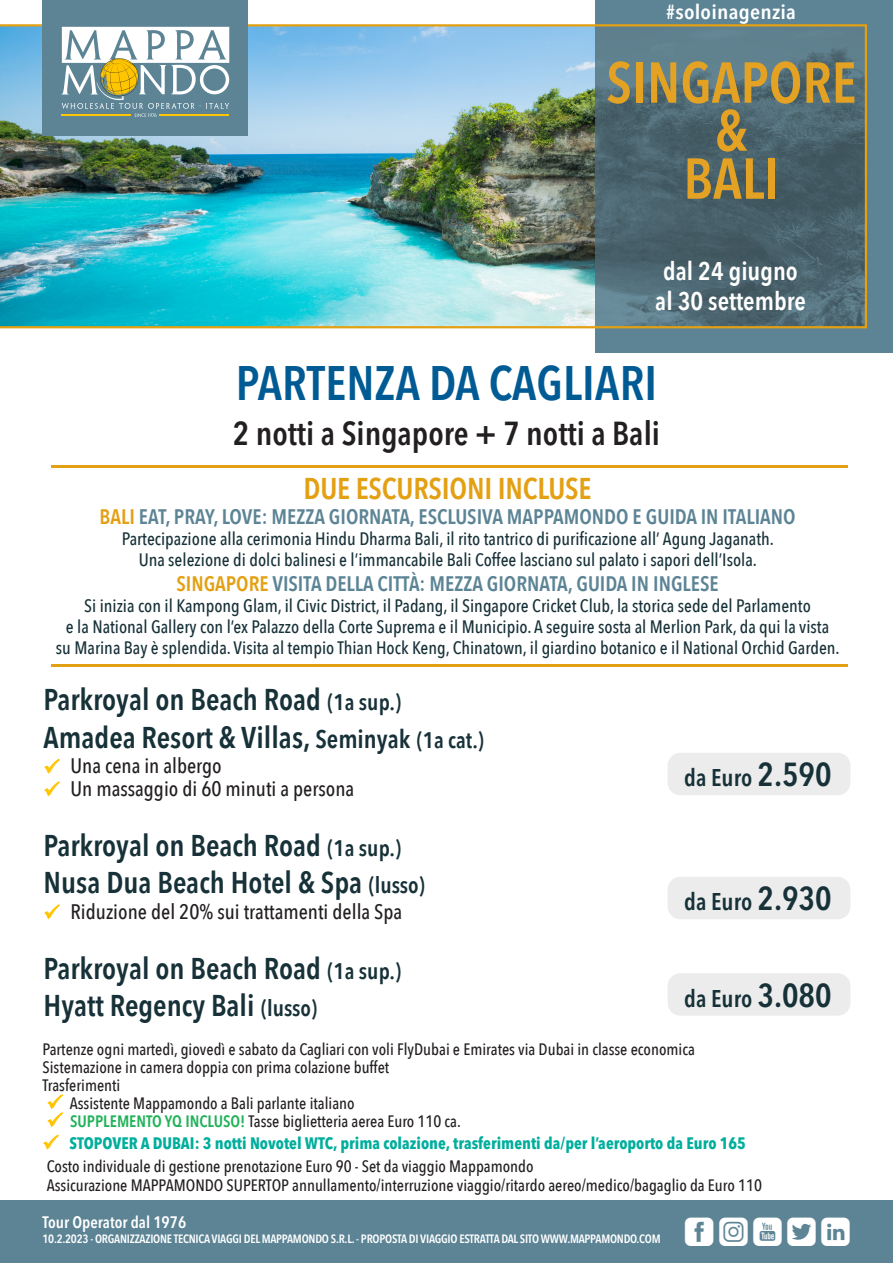
<style>
.page{position:relative;width:893px;height:1263px;background:#fff}
.page>*{position:absolute;margin:0;border:0;box-sizing:border-box;transform-origin:0 0}
.t1{font:600 57px "Avenir Next Condensed";color:#e4a225}
.t2{font:600 condensed 48px "Avenir Next LT Pro";letter-spacing:.005em;color:#005b94}
.t3{font:36px "Mappamondoutil";letter-spacing:.125em;color:#fff}
.t4{font:600 condensed 33px "Avenir Next LT Pro";color:#231f20}
.t5{font:600 30px "Avenir Next Condensed";color:#173138}
.t6{font:600 30px "Avenir Next Condensed";letter-spacing:-.005em;color:#e4a013}
.t7{font:600 25.5px "Avenir Next Condensed";color:#fff}
.t8{font:600 condensed 24px "Avenir Next LT Pro";color:#173138}
.t9{font:600 21px "Avenir Next Condensed";color:#5c8495}
.t10{font:500 21px "Avenir Next Condensed";color:#231f20}
.t11{font:600 condensed 20.25px "Avenir Next LT Pro";letter-spacing:.01em;color:#fff;scale:1.11 1}
.t12{font:500 18px/21px "Avenir Next Condensed";color:#173138;text-align:center}
.t13{font:500 16.5px/19.5px "Avenir Next Condensed";color:#231f20}
.t14{font:700 condensed 16.5px "Avenir Next LT Pro";color:#00ae9d}
.t15{font:600 condensed 16.5px "Avenir Next LT Pro";color:#fff}
.t16{font:600 condensed 12px "Avenir Next LT Pro";letter-spacing:-.02em;color:#fff}
.s1{color:#e4a013}
.s2{font-size:22.5px}
.s3{font-size:25.5px}
.s4{font-size:33px}
.s5{font-weight:600;color:#21b259}
</style>
<div class="page">
<div style="left:0;top:1200px;width:893px;height:63px;background:#5c8495"></div>
<div style="left:595px;top:0;width:298px;height:353px;background:#5c8495"></div>
<img style="left:0;top:24px;width:867px;height:304px">
<div style="left:42px;top:0;width:206px;height:136px;background:#5c8495"></div>
<svg style="left:62px;top:27px;width:167px;height:90px"></svg>
<div style="left:668px;top:877px;width:182px;height:42px;background:#ececec;border-radius:13px"></div>
<div style="left:668px;top:753px;width:182px;height:42px;background:#ececec;border-radius:13px"></div>
<hr style="left:51px;top:664px;width:796px;height:3px;background:#e4a013">
<hr style="left:51px;top:465px;width:796px;height:3px;background:#e4a013">
<div style="left:668px;top:973px;width:182px;height:43px;background:#ececec;border-radius:13px"></div>
<p class="t11" style="left:666px;top:0;width:118px">#soloinagenzia</p>
<p class="t1" style="left:606px;top:34px;width:252px">SINGAPORE</p>
<p class="t1" style="left:715px;top:82px;width:34px">&amp;</p>
<p class="t1" style="left:683px;top:130px;width:97px">BALI</p>
<p class="t7" style="left:663px;top:249px;width:136px">dal 24 giugno</p>
<p class="t7" style="left:655px;top:279px;width:152px">al 30 settembre</p>
<p class="t2" style="left:236px;top:354px;width:423px">PARTENZA DA CAGLIARI</p>
<p class="t4" style="left:233px;top:414px;width:429px">2 notti a Singapore + 7 notti a Bali</p>
<p class="t6" style="left:304px;top:462px;width:289px">DUE ESCURSIONI INCLUSE</p>
<p class="t9" style="left:100px;top:498px;width:697px"><span class="s1">BALI</span> EAT, PRAY, LOVE: MEZZA GIORNATA, ESCLUSIVA MAPPAMONDO E GUIDA IN ITALIANO</p>
<p class="t12" style="left:122px;top:528px;width:654px">Partecipazione alla cerimonia Hindu Dharma Bali, il rito tantrico di purificazione all’ Agung Jaganath.<br>Una selezione di dolci balinesi e l’immancabile Bali Coffee lasciano sul palato i sapori dell’Isola.</p>
<p class="t9" style="left:176px;top:566px;width:544px"><span class="s1">SINGAPORE</span> VISITA DELLA CITTÀ: MEZZA GIORNATA, GUIDA IN INGLESE</p>
<p class="t12" style="left:84px;top:595px;width:728px">Si inizia con il Kampong Glam, il Civic District, il Padang, il Singapore Cricket Club, la storica sede del Parlamento</p>
<p class="t12" style="left:66px;top:616px;width:765px">e la National Gallery con l’ex Palazzo della Corte Suprema e il Municipio. A seguire sosta al Merlion Park, da qui la vista</p>
<p class="t12" style="left:56px;top:637px;width:785px">su Marina Bay è splendida. Visita al tempio Thian Hock Keng, Chinatown, il giardino botanico e il National Orchid Garden.</p>
<p class="t5" style="left:44px;top:674px;width:359px">Parkroyal on Beach Road <span class="s2">(1a sup.)</span></p>
<p class="t5" style="left:44px;top:711px;width:442px">Amadea Resort &amp; Villas, <span class="s3">Seminyak</span> <span class="s2">(1a cat.)</span></p>
<p class="t10" style="left:71px;top:753px;width:153px">Una cena in albergo</p>
<p class="t10" style="left:71px;top:776px;width:285px">Un massaggio di 60 minuti a persona</p>
<p class="t5" style="left:44px;top:819px;width:359px">Parkroyal on Beach Road <span class="s2">(1a sup.)</span></p>
<p class="t5" style="left:44px;top:857px;width:383px">Nusa Dua Beach Hotel &amp; Spa <span class="s2">(lusso)</span></p>
<p class="t10" style="left:71px;top:899px;width:333px">Riduzione del 20% sui trattamenti della Spa</p>
<p class="t5" style="left:44px;top:942px;width:359px">Parkroyal on Beach Road <span class="s2">(1a sup.)</span></p>
<p class="t5" style="left:44px;top:980px;width:275px">Hyatt Regency Bali <span class="s2">(lusso)</span></p>
<p class="t8" style="left:684px;top:763px;width:149px">da Euro <span class="s4">2.590</span></p>
<p class="t8" style="left:684px;top:887px;width:149px">da Euro <span class="s4">2.930</span></p>
<p class="t8" style="left:684px;top:984px;width:149px">da Euro <span class="s4">3.080</span></p>
<p class="t13" style="left:43px;top:1039px;width:654px">Partenze ogni martedì, giovedì e sabato da Cagliari con voli FlyDubai e Emirates via Dubai in classe economica</p>
<p class="t13" style="left:43px;top:1057px;width:348px">Sistemazione in camera doppia con prima colazione buffet</p>
<p class="t13" style="left:43px;top:1075px;width:79px">Trasferimenti</p>
<p class="t13" style="left:70px;top:1093px;width:286px">Assistente Mappamondo a Bali parlante italiano</p>
<p class="t13" style="left:70px;top:1111px;width:392px"><span class="s5">SUPPLEMENTO YQ INCLUSO!</span> Tasse biglietteria aerea Euro 110 ca.</p>
<p class="t14" style="left:70px;top:1133px;width:678px">STOPOVER A DUBAI: 3 notti Novotel WTC, prima colazione, trasferimenti da/per l’aeroporto da Euro 165</p>
<p class="t13" style="left:47px;top:1156px;width:717px">Costo individuale di gestione prenotazione Euro 90 - Set da viaggio Mappamondo<br>Assicurazione MAPPAMONDO SUPERTOP annullamento/interruzione viaggio/ritardo aereo/medico/bagaglio da Euro 110</p>
<p class="t15" style="left:43px;top:1212px;width:145px">Tour Operator dal 1976</p>
<p class="t16" style="left:43px;top:1231px;width:620px">10.2.2023 - ORGANIZZAZIONE TECNICA VIAGGI DEL MAPPAMONDO S.R.L. - PROPOSTA DI VIAGGIO ESTRATTA DAL SITO WWW.MAPPAMONDO.COM</p>
<p class="t3" style="left:685px;top:1212px;width:167px">fiytl</p>
</div>
